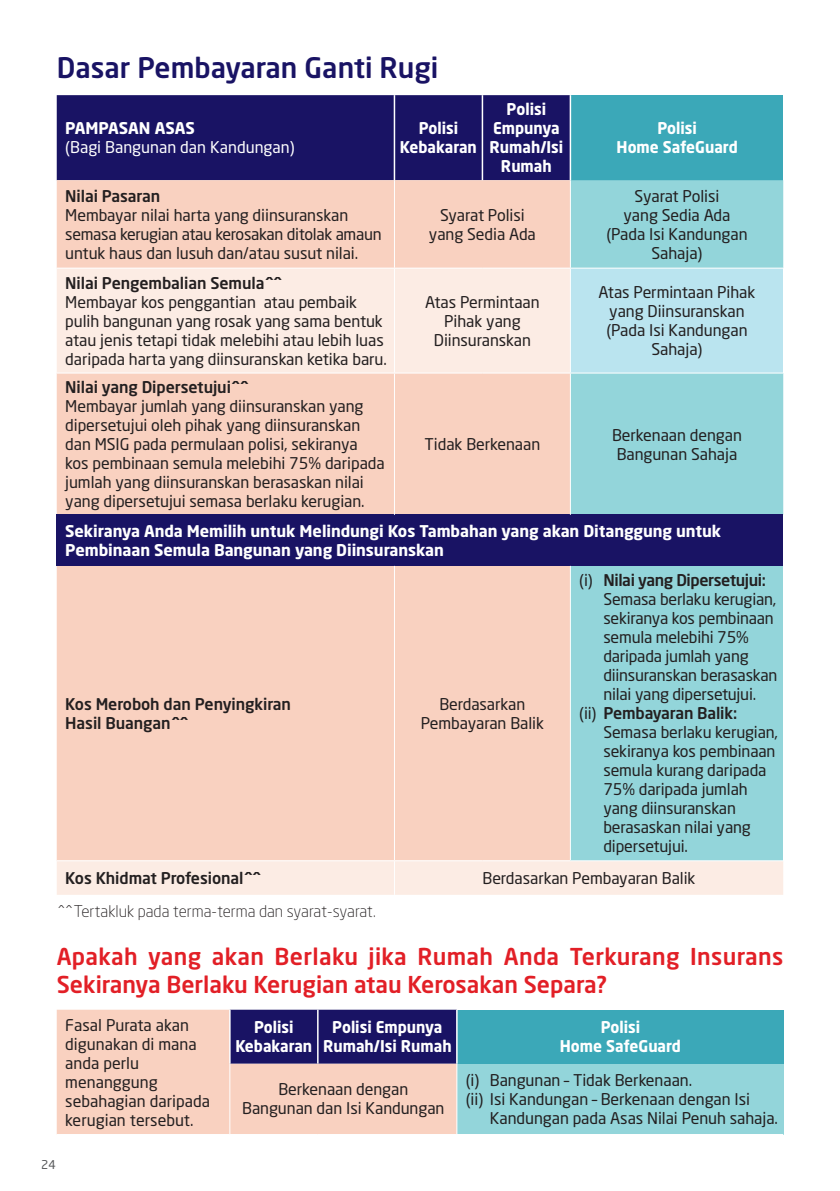
<style>
.page{position:relative;width:840px;height:1191px;background:#fff}
.page>*{position:absolute;margin:0;border:0;box-sizing:border-box;transform-origin:0 0}
.Main_Heading_3{font:500 28px "Neo Sans Std";color:#191364}
.Main_Heading_3-2{font:500 23px/28px "Neo Sans Std";color:#e21f26}
.Body_Text_Black{font:16px/19px "Neo Sans Std";letter-spacing:-.005em;color:#231f20}
.t1{font:700 16px/19px "Neo Sans Std";letter-spacing:-.005em;color:#fff;text-align:center;scale:.95 1}
.t2{font:500 16px/19px "Neo Sans Std";letter-spacing:-.005em;color:#231f20}
.t3{font:700 16px/19px "Neo Sans Std";letter-spacing:-.005em;color:#fff}
.t4{font:300 16px "Neo Sans Std";color:#231f20}
.t5{font:16px "Neo Sans Std";color:#fff}
.t6{font:12px "Neo Sans Std";color:#57585a}
.s1{font-weight:500}
</style>
<div class="page">
<div style="left:57px;top:95px;width:512px;height:85px;background:#191364"></div>
<div style="left:570px;top:95px;width:212px;height:85px;background:#3ba8b8"></div>
<div style="left:57px;top:180px;width:512px;height:88px;background:#f9d1c0"></div>
<div style="left:570px;top:180px;width:212px;height:88px;background:#93d5da"></div>
<svg style="left:57px;top:269px;width:725px;height:625px;background:#f0d7ca"></svg>
<div style="left:570px;top:268px;width:212px;height:105px;background:#bae4ef"></div>
<div style="left:57px;top:515px;width:725px;height:51px;background:#191364"></div>
<div style="left:570px;top:566px;width:212px;height:294px;background:#93d5da"></div>
<hr style="left:393px;top:95px;width:2px;height:85px;background:#fff">
<hr style="left:481px;top:95px;width:2px;height:85px;background:#fff">
<hr style="left:569px;top:95px;width:2px;height:85px;background:#fff">
<hr style="left:569px;top:268px;width:1px;height:105px;background:#fff">
<hr style="left:569px;top:373px;width:1px;height:142px;background:#fff">
<hr style="left:570px;top:373px;width:212px;height:1px;background:#fff">
<hr style="left:570px;top:268px;width:212px;height:1px;background:#fff">
<hr style="left:569px;top:566px;width:1px;height:294px;background:#fff">
<hr style="left:394px;top:180px;width:1px;height:88px;background:#fff">
<hr style="left:394px;top:268px;width:1px;height:105px;background:#fff">
<hr style="left:394px;top:373px;width:1px;height:142px;background:#fff">
<hr style="left:394px;top:566px;width:1px;height:294px;background:#fff">
<hr style="left:394px;top:861px;width:1px;height:33px;background:#fff">
<hr style="left:57px;top:860px;width:337px;height:1px;background:#fff">
<hr style="left:394px;top:860px;width:88px;height:1px;background:#fff">
<hr style="left:482px;top:860px;width:88px;height:1px;background:#fff">
<hr style="left:570px;top:860px;width:212px;height:1px;background:#fff">
<hr style="left:57px;top:373px;width:337px;height:1px;background:#fff">
<hr style="left:394px;top:373px;width:88px;height:1px;background:#fff">
<hr style="left:482px;top:373px;width:88px;height:1px;background:#fff">
<div style="left:57px;top:1009px;width:399px;height:125px;background:#f9d1c0"></div>
<div style="left:230px;top:1009px;width:226px;height:54px;background:#191364"></div>
<div style="left:456px;top:1009px;width:326px;height:54px;background:#3ba8b8"></div>
<div style="left:456px;top:1063px;width:326px;height:71px;background:#93d5da"></div>
<hr style="left:229px;top:1009px;width:1px;height:54px;background:#fff">
<hr style="left:317px;top:1009px;width:1px;height:54px;background:#fff">
<hr style="left:456px;top:1009px;width:1px;height:54px;background:#fff">
<hr style="left:456px;top:1063px;width:1px;height:71px;background:#fff">
<hr style="left:229px;top:1063px;width:1px;height:71px;background:#fff">
<p class="Main_Heading_3" style="left:57px;top:50px;width:383px">Dasar Pembayaran Ganti Rugi</p>
<p class="t3" style="left:65px;top:118px;width:131px">PAMPASAN ASAS</p>
<p class="t5" style="left:65px;top:138px;width:231px">(Bagi Bangunan dan Kandungan)</p>
<p class="t1" style="left:400px;top:118px;width:82px">Polisi<br>Kebakaran</p>
<p class="t1" style="left:489px;top:99px;width:79px">Polisi<br>Empunya<br>Rumah/Isi<br>Rumah</p>
<p class="t2" style="left:65px;top:186px;width:97px">Nilai Pasaran</p>
<p class="Body_Text_Black" style="left:65px;top:205px;width:318px">Membayar nilai harta yang diinsuranskan semasa kerugian atau kerosakan ditolak amaun untuk haus dan lusuh dan/atau susut nilai.</p>
<p class="Body_Text_Black" style="left:428px;top:205px;width:108px;text-align:center">Syarat Polisi yang Sedia Ada</p>
<p class="t1" style="left:616px;top:118px;width:129px">Polisi<br>Home SafeGuard</p>
<p class="Body_Text_Black" style="left:623px;top:186px;width:108px;text-align:center">Syarat Polisi yang Sedia Ada</p>
<p class="Body_Text_Black" style="left:606px;top:224px;width:142px;text-align:center">(Pada Isi Kandungan<br>Sahaja)</p>
<p class="t2" style="left:65px;top:273px;width:219px">Nilai Pengembalian Semula^^</p>
<p class="Body_Text_Black" style="left:65px;top:292px;width:323px">Membayar kos penggantian atau pembaik pulih bangunan yang rosak yang sama bentuk atau jenis tetapi tidak melebihi atau lebih luas daripada harta yang diinsuranskan ketika baru.</p>
<p class="Body_Text_Black" style="left:425px;top:292px;width:116px;text-align:center">Atas Permintaan<br>Pihak yang<br>Diinsuranskan</p>
<p class="Body_Text_Black" style="left:598px;top:282px;width:158px;text-align:center">Atas Permintaan Pihak yang Diinsuranskan</p>
<p class="Body_Text_Black" style="left:606px;top:320px;width:142px;text-align:center">(Pada Isi Kandungan<br>Sahaja)</p>
<p class="t2" style="left:65px;top:377px;width:185px">Nilai yang Dipersetujui^^</p>
<p class="Body_Text_Black" style="left:65px;top:396px;width:321px">Membayar jumlah yang diinsuranskan yang dipersetujui oleh pihak yang diinsuranskan dan MSIG pada permulaan polisi, sekiranya kos pembinaan semula melebihi 75% daripada jumlah yang diinsuranskan berasaskan nilai yang dipersetujui semasa berlaku kerugian.</p>
<p class="Body_Text_Black" style="left:424px;top:434px;width:117px">Tidak Berkenaan</p>
<p class="Body_Text_Black" style="left:611px;top:425px;width:131px">Berkenaan dengan<br>Bangunan Sahaja</p>
<p class="t3" style="left:65px;top:521px;width:657px">Sekiranya Anda Memilih untuk Melindungi Kos Tambahan yang akan Ditanggung untuk<br>Pembinaan Semula Bangunan yang Diinsuranskan</p>
<p class="t2" style="left:65px;top:694px;width:227px">Kos Meroboh dan Penyingkiran<br>Hasil Buangan^^</p>
<p class="Body_Text_Black" style="left:420px;top:694px;width:125px;text-align:center">Berdasarkan<br>Pembayaran Balik</p>
<p class="Body_Text_Black" style="left:603px;top:570px;width:175px;text-indent:-24px">(i) <span class="s1">Nilai yang Dipersetujui:<br></span>Semasa berlaku kerugian, sekiranya kos pembinaan semula melebihi 75% daripada jumlah yang diinsuranskan berasaskan nilai yang dipersetujui.</p>
<p class="Body_Text_Black" style="left:603px;top:703px;width:176px;text-indent:-24px">(ii) <span class="s1">Pembayaran Balik:<br></span>Semasa berlaku kerugian, sekiranya kos pembinaan semula kurang daripada<br>75% daripada jumlah yang diinsuranskan berasaskan nilai yang dipersetujui.</p>
<p class="t2" style="left:65px;top:868px;width:198px">Kos Khidmat Profesional^^</p>
<p class="Body_Text_Black" style="left:482px;top:868px;width:214px">Berdasarkan Pembayaran Balik</p>
<p class="t4" style="left:57px;top:901px;width:320px">^^Tertakluk pada terma-terma dan syarat-syarat.</p>
<p class="Main_Heading_3-2" style="left:57px;top:941px;width:727px">Apakah yang akan Berlaku jika Rumah Anda Terkurang Insurans<br>Sekiranya Berlaku Kerugian atau Kerosakan Separa?</p>
<p class="Body_Text_Black" style="left:65px;top:1015px;width:146px">Fasal Purata akan digunakan di mana anda perlu menanggung sebahagian daripada kerugian tersebut.</p>
<p class="t1" style="left:235px;top:1017px;width:82px">Polisi<br>Kebakaran</p>
<p class="t1" style="left:323px;top:1017px;width:137px">Polisi Empunya<br>Rumah/Isi Rumah</p>
<p class="t1" style="left:559px;top:1017px;width:129px">Polisi<br>Home SafeGuard</p>
<p class="Body_Text_Black" style="left:465px;top:1070px;width:228px">(i) Bangunan – Tidak Berkenaan.</p>
<p class="Body_Text_Black" style="left:489px;top:1089px;width:289px;text-indent:-24px">(ii) Isi Kandungan – Berkenaan dengan Isi<br>Kandungan pada Asas Nilai Penuh sahaja.</p>
<p class="Body_Text_Black" style="left:242px;top:1079px;width:204px;text-align:center">Berkenaan dengan<br>Bangunan dan Isi Kandungan</p>
<p class="t6" style="left:41px;top:1157px;width:16px">24</p>
</div>
